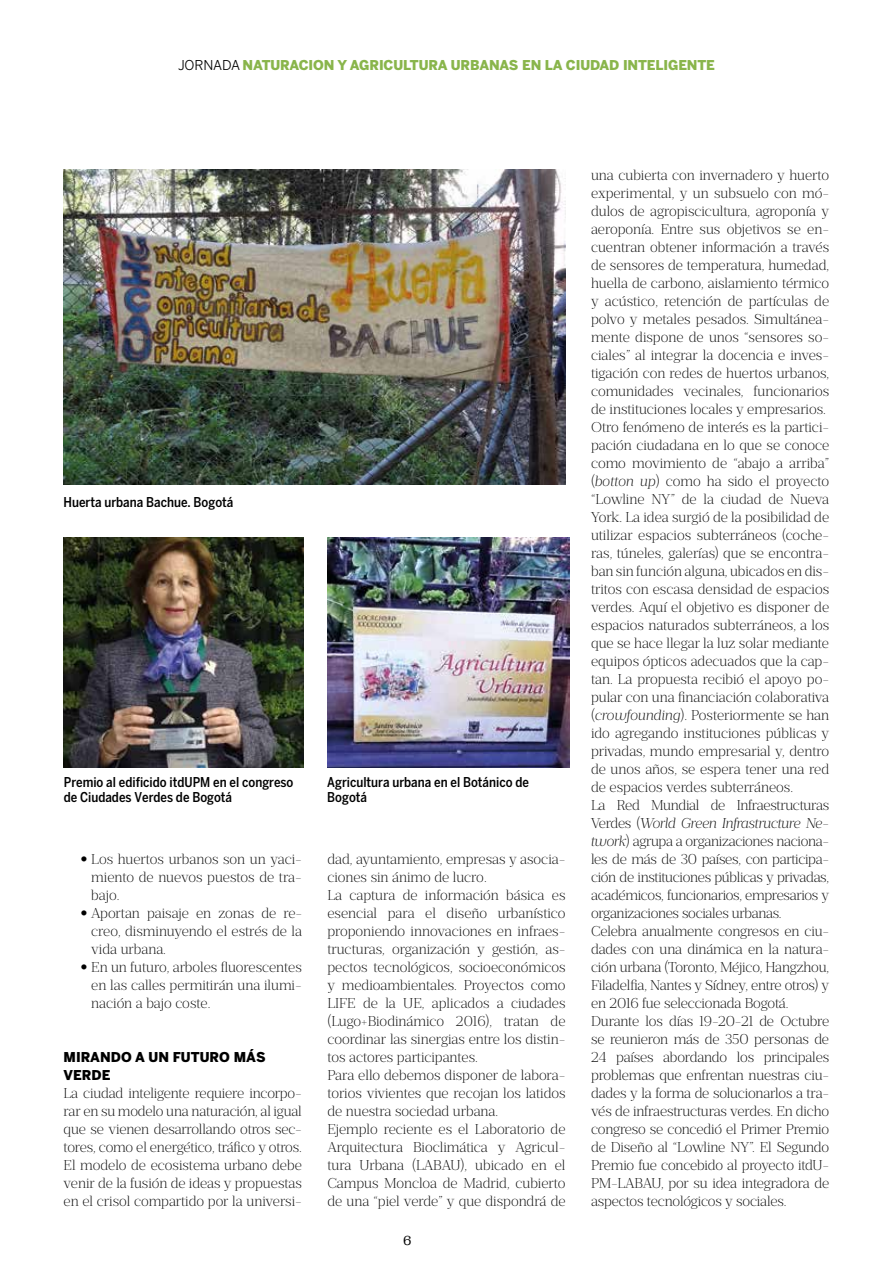
<style>
.page{position:relative;width:893px;height:1263px;background:#fff}
.page>*{position:absolute;margin:0;border:0;box-sizing:border-box;transform-origin:0 0}
.t1{font:200 14.25px/18px "Prumo Text";letter-spacing:-.005em;color:#000;text-align:justify}
.t2{font:500 13.5px/15px "Benton Sans Cond";color:#000}
.t3{font:900 13.5px "Benton Sans";letter-spacing:-.01em;color:#89b54b}
.t4{font:900 13.5px "Benton Sans";color:#000}
.t5{font:300 13.5px "Superclarendon";color:#000}
.s1{font-weight:400;color:#000}
.s2{font-family:"Helvetica Neue LT Pro";font-weight:400}
.s3{font-style:italic}
</style>
<div class="page">
<img style="left:64px;top:537px;width:239px;height:230px">
<img style="left:327px;top:537px;width:242px;height:230px">
<img style="left:64px;top:169px;width:501px;height:315px">
<p class="t3" style="left:178px;top:57px;width:86px"><span class="s1">JORNADA</span> NATURACION</p>
<p class="t3" style="left:338px;top:57px;width:32px">Y AGRICULTURA</p>
<p class="t3" style="left:451px;top:57px;width:21px">URBANAS</p>
<p class="t3" style="left:522px;top:57px;width:54px">ENLACIUDAD</p>
<p class="t3" style="left:623px;top:57px;width:10px">INTELIGENTE</p>
<p class="t2" style="left:64px;top:495px;width:171px">Huerta urbana Bachue. Bogotá</p>
<p class="t2" style="left:64px;top:775px;width:231px">Premio al edificido itdUPM en el congreso de Ciudades Verdes de Bogotá</p>
<p class="t2" style="left:327px;top:775px;width:203px">Agricultura urbana en el Botánico de<br>Bogotá</p>
<p class="t1" style="left:91px;top:850px;width:212px;text-indent:-11px"><span class="s2">•</span> Los huertos urbanos son un yaci&shy;miento de nuevos puestos de tra&shy;bajo.</p>
<p class="t1" style="left:91px;top:904px;width:213px;text-indent:-11px"><span class="s2">•</span> Aportan paisaje en zonas de re&shy;creo, disminuyendo el estrés de la vida urbana.</p>
<p class="t1" style="left:91px;top:958px;width:212px;text-indent:-11px"><span class="s2">•</span> En un futuro, arboles fluorescentes en las calles permitirán una ilumi&shy;nación a bajo coste.</p>
<p class="t4" style="left:64px;top:1049px;width:23px">MIRANDO</p>
<p class="t4" style="left:135px;top:1049px;width:48px">AUN FUTURO</p>
<p class="t4" style="left:234px;top:1049px;width:31px">MÁS</p>
<p class="t4" style="left:64px;top:1067px;width:20px">VERDE</p>
<p class="t1" style="left:64px;top:1084px;width:240px">La ciudad inteligente requiere incorpo&shy;rar en su modelo una naturación, al igual que se vienen desarrollando otros sec&shy;tores, como el energético, tráfico y otros.<br>El modelo de ecosistema urbano debe venir de la fusión de ideas y propuestas en el crisol compartido por la universi-</p>
<p class="t1" style="left:327px;top:850px;width:240px;text-align:left">dad, ayuntamiento, empresas y asocia&shy;ciones sin ánimo de lucro.<br>La captura de información básica es esencial para el diseño urbanístico proponiendo innovaciones en infraes&shy;tructuras, organización y gestión, as&shy;pectos tecnológicos, socioeconómicos y medioambientales. Proyectos como LIFE de la UE, aplicados a ciudades (Lugo+Biodinámico 2016), tratan de coordinar las sinergias entre los distin&shy;tos actores participantes.<br>Para ello debemos disponer de labora&shy;torios vivientes que recojan los latidos de nuestra sociedad urbana.<br>Ejemplo reciente es el Laboratorio de Arquitectura Bioclimática y Agricul&shy;tura Urbana (LABAU), ubicado en el Campus Moncloa de Madrid, cubierto de una “piel verde” y que dispondrá de</p>
<p class="t5" style="left:403px;top:1231px;width:10px">6</p>
<p class="t1" style="left:591px;top:166px;width:240px;text-align:left">una cubierta con invernadero y huerto experimental, y un subsuelo con mó&shy;dulos de agropiscicultura, agroponía y aeroponía. Entre sus objetivos se en&shy;cuentran obtener información a través de sensores de temperatura, humedad, huella de carbono, aislamiento térmico y acústico, retención de partículas de polvo y metales pesados. Simultánea&shy;mente dispone de unos “sensores so&shy;ciales” al integrar la docencia e inves&shy;tigación con redes de huertos urbanos, comunidades vecinales, funcionarios de instituciones locales y empresarios.<br>Otro fenómeno de interés es la partici&shy;pación ciudadana en lo que se conoce como movimiento de “abajo a arriba” (<span class="s3">botton up</span>) como ha sido el proyecto “Lowline NY” de la ciudad de Nueva York. La idea surgió de la posibilidad de utilizar espacios subterráneos (coche&shy;ras, túneles, galerías) que se encontra&shy;ban sin función alguna, ubicados en dis&shy;tritos con escasa densidad de espacios verdes. Aquí el objetivo es disponer de espacios naturados subterráneos, a los que se hace llegar la luz solar mediante equipos ópticos adecuados que la cap&shy;tan. La propuesta recibió el apoyo po&shy;pular con una financiación colaborativa (<span class="s3">crowfounding</span>). Posteriormente se han ido agregando instituciones públicas y privadas, mundo empresarial y, dentro de unos años, se espera tener una red de espacios verdes subterráneos.<br>La Red Mundial de Infraestructuras Verdes (<span class="s3">World Green Infrastructure Ne&shy;twork</span>) agrupa a organizaciones naciona&shy;les de más de 30 países, con participa&shy;ción de instituciones públicas y privadas, académicos, funcionarios, empresarios y organizaciones sociales urbanas.<br>Celebra anualmente congresos en ciu&shy;dades con una dinámica en la natura&shy;ción urbana (Toronto, Méjico, Hangzhou, Filadelfia, Nantes y Sídney, entre otros) y en 2016 fue seleccionada Bogotá.<br>Durante los días 19-20-21 de Octubre se reunieron más de 350 personas de 24 países abordando los principales problemas que enfrentan nuestras ciu&shy;dades y la forma de solucionarlos a tra&shy;vés de infraestructuras verdes. En dicho congreso se concedió el Primer Premio de Diseño al “Lowline NY”. El Segundo Premio fue concebido al proyecto itdU-PM-LABAU, por su idea integradora de aspectos tecnológicos y sociales.</p>
</div>
